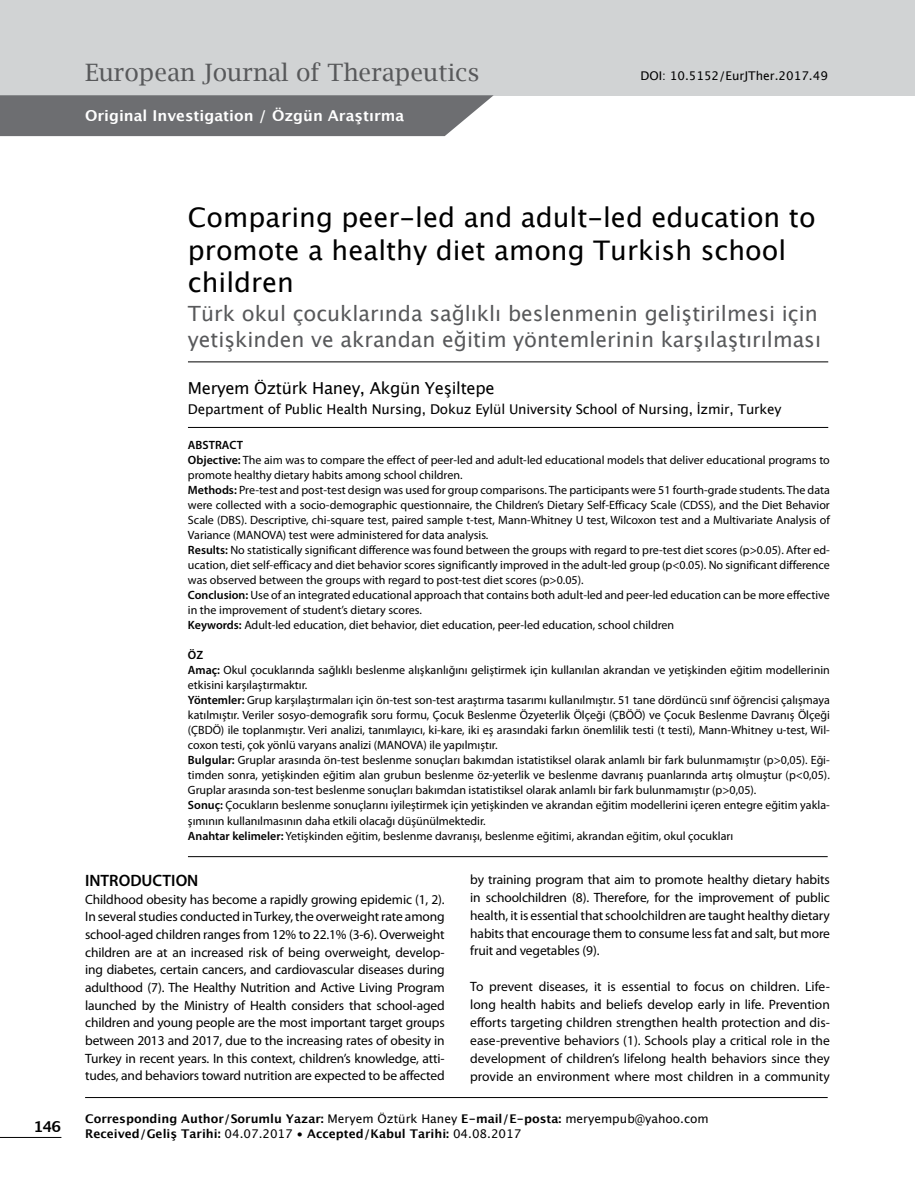
<style>
.page{position:relative;width:915px;height:1191px;background:#fff}
.page>*{position:absolute;margin:0;border:0;box-sizing:border-box;transform-origin:0 0}
.t1{font:27px/32.4px "Lucida Grande";color:#000}
.t2{font:24px "Lucida Bright";color:#58595b}
.t3{font:21px/25.2px "Lucida Grande";color:#58595b}
.t4{font:16.5px "Lucida Grande";letter-spacing:-.02em;color:#000}
.t5{font:600 16.5px "Myriad Pro";color:#000}
.t6{font:700 15px "Lucida Grande";color:#fff}
.t7{font:700 15px "Lucida Grande";color:#000}
.t8{font:13.5px/17.7px "Myriad Pro";letter-spacing:-.01em;color:#000;text-align:justify}
.t9{font:13.5px "Lucida Grande";letter-spacing:-.015em;color:#000}
.t10{font:12px/15px "Myriad Pro";color:#000}
.t11{font:700 12px/14.4px "Lucida Grande";color:#000}
.t12{font:12px "Lucida Grande";color:#000}
.s1{font-weight:600}
.s2{font-weight:400}
</style>
<div class="page">
<div style="left:0;top:0;width:914px;height:95px;background:#d1d3d4"></div>
<hr style="left:188px;top:361px;width:640px;height:1px;background:#000">
<hr style="left:188px;top:427px;width:640px;height:1px;background:#000">
<hr style="left:85px;top:1097px;width:742px;height:1px;background:#000">
<hr style="left:188px;top:856px;width:639px;height:1px;background:#000">
<svg style="left:0;top:95px;width:493px;height:41px;background:#747578"></svg>
<hr style="left:0;top:1137px;width:61px;height:1px;background:#000">
<h2 class="t2" style="left:85px;top:58px;width:395px">European Journal of Therapeutics</h2>
<p class="t12" style="left:640px;top:68px;width:189px">DOI: 10.5152/EurJTher.2017.49</p>
<p class="t6" style="left:85px;top:103px;width:320px">Original Investigation / Özgün Araştırma</p>
<p class="t7" style="left:33px;top:1114px;width:29px">146</p>
<h1 class="t1" style="left:188px;top:202px;width:629px">Comparing peer-led and adult-led education to promote a healthy diet among Turkish school children</h1>
<h3 class="t3" style="left:188px;top:301px;width:634px">Türk okul çocuklarında sağlıklı beslenmenin geliştirilmesi için yetişkinden ve akrandan eğitim yöntemlerinin karşılaştırılması</h3>
<h3 class="t4" style="left:188px;top:378px;width:308px">Meryem Öztürk Haney, Akgün Yeşiltepe</h3>
<p class="t9" style="left:188px;top:401px;width:595px">Department of Public Health Nursing, Dokuz Eylül University School of Nursing, İzmir, Turkey</p>
<p class="t10" style="left:188px;top:437px;width:643px"><span class="s1">ABSTRACT<br>Objective:</span> The aim was to compare the effect of peer-led and adult-led educational models that deliver educational programs to promote healthy dietary habits among school children.<br><span class="s1">Methods:</span> Pre-test and post-test design was used for group comparisons. The participants were 51 fourth-grade students. The data were collected with a socio-demographic questionnaire, the Children’s Dietary Self-Efficacy Scale (CDSS), and the Diet Behavior Scale (DBS). Descriptive, chi-square test, paired sample t-test, Mann-Whitney U test, Wilcoxon test and a Multivariate Analysis of Variance (MANOVA) test were administered for data analysis.<br><span class="s1">Results:</span> No statistically significant difference was found between the groups with regard to pre-test diet scores (p&gt;0.05). After ed&shy;ucation, diet self-efficacy and diet behavior scores significantly improved in the adult-led group (p&lt;0.05). No significant difference was observed between the groups with regard to post-test diet scores (p&gt;0.05).<br><span class="s1">Conclusion:</span> Use of an integrated educational approach that contains both adult-led and peer-led education can be more effective in the improvement of student’s dietary scores.<br><span class="s1">Keywords:</span> Adult-led education, diet behavior, diet education, peer-led education, school children</p>
<p class="t10" style="left:188px;top:647px;width:643px"><span class="s1">ÖZ<br>Amaç:</span> Okul çocuklarında sağlıklı beslenme alışkanlığını geliştirmek için kullanılan akrandan ve yetişkinden eğitim modellerinin etkisini karşılaştırmaktır.<br><span class="s1">Yöntemler:</span> Grup karşılaştırmaları için ön-test son-test araştırma tasarımı kullanılmıştır. 51 tane dördüncü sınıf öğrencisi çalışmaya katılmıştır. Veriler sosyo-demografik soru formu, Çocuk Beslenme Özyeterlik Ölçeği (ÇBÖÖ) ve Çocuk Beslenme Davranış Ölçeği (ÇBDÖ) ile toplanmıştır. Veri analizi, tanımlayıcı, ki-kare, iki eş arasındaki farkın önemlilik testi (t testi), Mann-Whitney u-test, Wil&shy;coxon testi, çok yönlü varyans analizi (MANOVA) ile yapılmıştır.<br><span class="s1">Bulgular:</span> Gruplar arasında ön-test beslenme sonuçları bakımdan istatistiksel olarak anlamlı bir fark bulunmamıştır (p&gt;0,05). Eği&shy;timden sonra, yetişkinden eğitim alan grubun beslenme öz-yeterlik ve beslenme davranış puanlarında artış olmuştur (p&lt;0,05).<br>Gruplar arasında son-test beslenme sonuçları bakımdan istatistiksel olarak anlamlı bir fark bulunmamıştır (p&gt;0,05).<br><span class="s1">Sonuç:</span> Çocukların beslenme sonuçlarını iyileştirmek için yetişkinden ve akrandan eğitim modellerini içeren entegre eğitim yakla&shy;şımının kullanılmasının daha etkili olacağı düşünülmektedir.<br><span class="s1">Anahtar kelimeler:</span> Yetişkinden eğitim, beslenme davranışı, beslenme eğitimi, akrandan eğitim, okul çocukları</p>
<h3 class="t5" style="left:85px;top:870px;width:115px">INTRODUCTION</h3>
<p class="t8" style="left:85px;top:890px;width:361px">Childhood obesity has become a rapidly growing epidemic (1, 2).<br>In several studies conducted in Turkey, the overweight rate among school-aged children ranges from 12% to 22.1% (3-6). Overweight children are at an increased risk of being overweight, develop&shy;ing diabetes, certain cancers, and cardiovascular diseases during adulthood (7). The Healthy Nutrition and Active Living Program launched by the Ministry of Health considers that school-aged children and young people are the most important target groups between 2013 and 2017, due to the increasing rates of obesity in Turkey in recent years. In this context, children’s knowledge, atti&shy;tudes, and behaviors toward nutrition are expected to be affected</p>
<p class="t8" style="left:470px;top:870px;width:361px">by training program that aim to promote healthy dietary habits in schoolchildren (8). Therefore, for the improvement of public health, it is essential that schoolchildren are taught healthy dietary habits that encourage them to consume less fat and salt, but more fruit and vegetables (9).</p>
<p class="t8" style="left:470px;top:977px;width:361px">To prevent diseases, it is essential to focus on children. Life&shy;long health habits and beliefs develop early in life. Prevention efforts targeting children strengthen health protection and dis&shy;ease-preventive behaviors (1). Schools play a critical role in the development of children’s lifelong health behaviors since they provide an environment where most children in a community</p>
<p class="t11" style="left:85px;top:1111px;width:625px">Corresponding Author/Sorumlu Yazar: <span class="s2">Meryem Öztürk Haney</span> E-mail/E-posta: <span class="s2">meryempub@yahoo.com<br></span>Received/Geliş Tarihi: <span class="s2">04.07.2017 •</span> Accepted/Kabul Tarihi: <span class="s2">04.08.2017</span></p>
</div>
